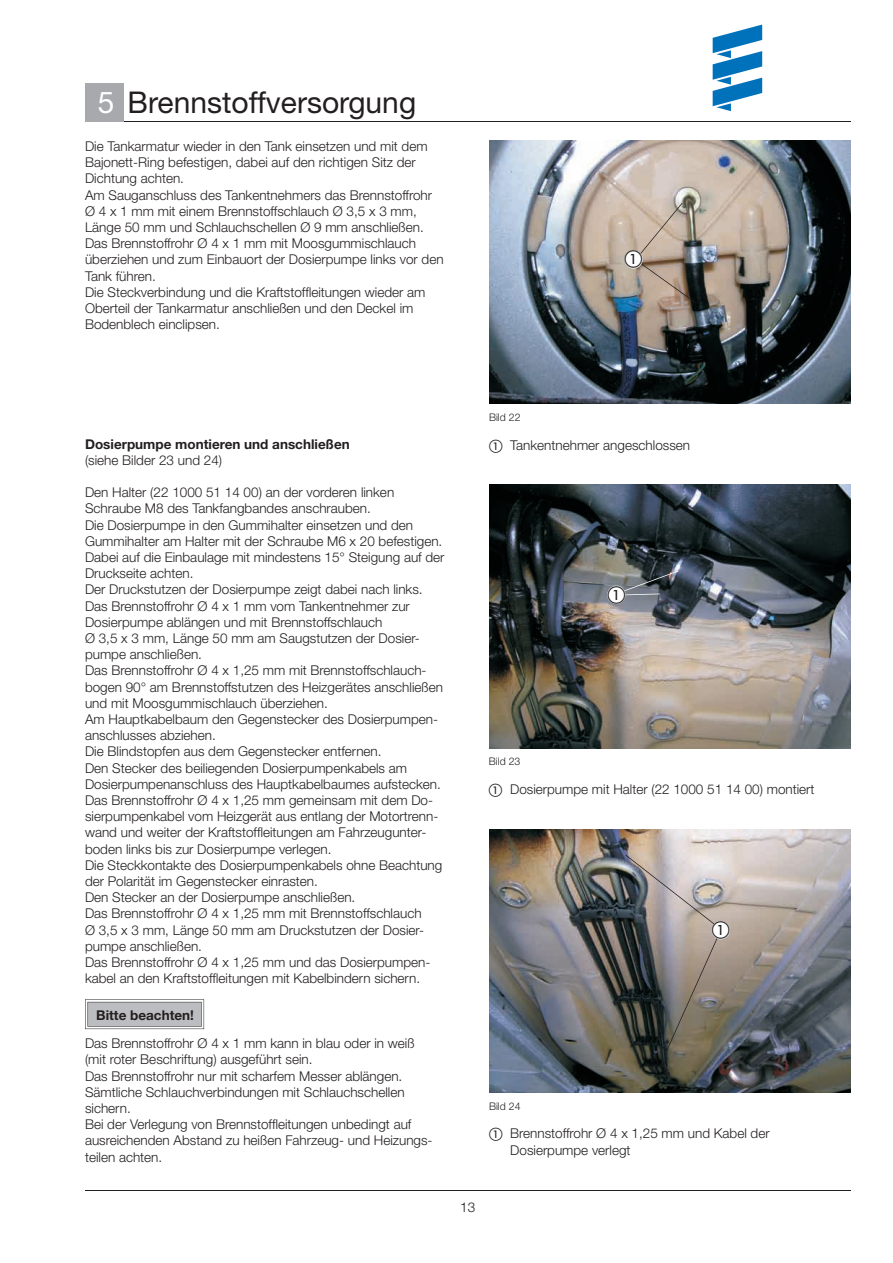
<style>
.page{position:relative;width:893px;height:1263px;background:#fff}
.page>*{position:absolute;margin:0;border:0;box-sizing:border-box;transform-origin:0 0}
.t1{font:30px "Helvetica Neue LT";color:#231f20}
.t2{font:300 13.5px/16.2px "Helvetica Neue LT";color:#231f20}
.t3{font:700 13.5px "Helvetica Neue LT";color:#231f20}
.t4{font:300 10.5px "Helvetica Neue LT";color:#231f20}
.s1{color:#fff}
</style>
<div class="page">
<hr style="left:85px;top:121px;width:765px;height:1px;background:#231f20">
<hr style="left:85px;top:1190px;width:765px;height:1px;background:#231f20">
<div style="left:85px;top:83px;width:38px;height:38px;background:#a8a9ad"></div>
<svg style="left:713px;top:25px;width:49px;height:86px"></svg>
<img style="left:489px;top:829px;width:361px;height:264px">
<img style="left:489px;top:485px;width:361px;height:263px">
<img style="left:489px;top:140px;width:361px;height:264px">
<svg style="left:85px;top:999px;width:119px;height:30px;background:#bbbcbe"></svg>
<img style="left:625px;top:203px;width:71px;height:100px">
<svg style="left:608px;top:570px;width:71px;height:34px;background:#73787e"></svg>
<svg style="left:625px;top:855px;width:105px;height:199px;background:#837e7a"></svg>
<h1 class="t1" style="left:98px;top:84px;width:320px"><span class="s1">5</span> Brennstoffversorgung</h1>
<p class="t2" style="left:85px;top:138px;width:360px">Die Tankarmatur wieder in den Tank einsetzen und mit dem Bajonett-Ring befestigen, dabei auf den richtigen Sitz der Dichtung achten.<br>Am Sauganschluss des Tankentnehmers das Brennstoffrohr Ø 4 x 1 mm mit einem Brennstoffschlauch Ø 3,5 x 3 mm, Länge 50 mm und Schlauchschellen Ø 9 mm anschließen.<br>Das Brennstoffrohr Ø 4 x 1 mm mit Moosgummischlauch überziehen und zum Einbauort der Dosierpumpe links vor den Tank führen.<br>Die Steckverbindung und die Kraftstoffleitungen wieder am Oberteil der Tankarmatur anschließen und den Deckel im Bodenblech einclipsen.</p>
<p class="t3" style="left:85px;top:435px;width:266px">Dosierpumpe montieren und anschließen</p>
<p class="t2" style="left:85px;top:452px;width:139px">(siehe Bilder 23 und 24)</p>
<p class="t2" style="left:85px;top:484px;width:361px">Den Halter (22 1000 51 14 00) an der vorderen linken Schraube M8 des Tankfangbandes anschrauben.<br>Die Dosierpumpe in den Gummihalter einsetzen und den Gummihalter am Halter mit der Schraube M6 x 20 befestigen.<br>Dabei auf die Einbaulage mit mindestens 15° Steigung auf der Druckseite achten.<br>Der Druckstutzen der Dosierpumpe zeigt dabei nach links.<br>Das Brennstoffrohr Ø 4 x 1 mm vom Tankentnehmer zur Dosierpumpe ablängen und mit Brennstoffschlauch<br>Ø 3,5 x 3 mm, Länge 50 mm am Saugstutzen der Dosier&shy;pumpe anschließen.<br>Das Brennstoffrohr Ø 4 x 1,25 mm mit Brennstoffschlauch&shy;bogen 90° am Brennstoffstutzen des Heizgerätes anschließen und mit Moosgummischlauch überziehen.<br>Am Hauptkabelbaum den Gegenstecker des Dosierpumpen&shy;anschlusses abziehen.<br>Die Blindstopfen aus dem Gegenstecker entfernen.<br>Den Stecker des beiliegenden Dosierpumpenkabels am Dosierpumpenanschluss des Hauptkabelbaumes aufstecken.<br>Das Brennstoffrohr Ø 4 x 1,25 mm gemeinsam mit dem Do&shy;sierpumpenkabel vom Heizgerät aus entlang der Motortrenn&shy;wand und weiter der Kraftstoffleitungen am Fahrzeugunter&shy;boden links bis zur Dosierpumpe verlegen.<br>Die Steckkontakte des Dosierpumpenkabels ohne Beachtung der Polarität im Gegenstecker einrasten.<br>Den Stecker an der Dosierpumpe anschließen.<br>Das Brennstoffrohr Ø 4 x 1,25 mm mit Brennstoffschlauch<br>Ø 3,5 x 3 mm, Länge 50 mm am Druckstutzen der Dosier&shy;pumpe anschließen.<br>Das Brennstoffrohr Ø 4 x 1,25 mm und das Dosierpumpen&shy;kabel an den Kraftstoffleitungen mit Kabelbindern sichern.</p>
<p class="t3" style="left:96px;top:1006px;width:99px">Bitte beachten!</p>
<p class="t2" style="left:85px;top:1035px;width:349px">Das Brennstoffrohr Ø 4 x 1 mm kann in blau oder in weiß (mit roter Beschriftung) ausgeführt sein.<br>Das Brennstoffrohr nur mit scharfem Messer ablängen.<br>Sämtliche Schlauchverbindungen mit Schlauchschellen sichern.<br>Bei der Verlegung von Brennstoffleitungen unbedingt auf ausreichenden Abstand zu heißen Fahrzeug- und Heizungs&shy;teilen achten.</p>
<p class="t4" style="left:489px;top:411px;width:33px">Bild 22</p>
<p class="t2" style="left:510px;top:436px;width:181px">Tankentnehmer angeschlossen</p>
<p class="t4" style="left:489px;top:755px;width:33px">Bild 23</p>
<p class="t2" style="left:510px;top:781px;width:306px">Dosierpumpe mit Halter (22 1000 51 14 00) montiert</p>
<p class="t4" style="left:489px;top:1099px;width:33px">Bild 24</p>
<p class="t2" style="left:510px;top:1125px;width:261px">Brennstoffrohr Ø 4 x 1,25 mm und Kabel der<br>Dosierpumpe verlegt</p>
<p class="t2" style="left:460px;top:1198px;width:17px">13</p>
</div>
